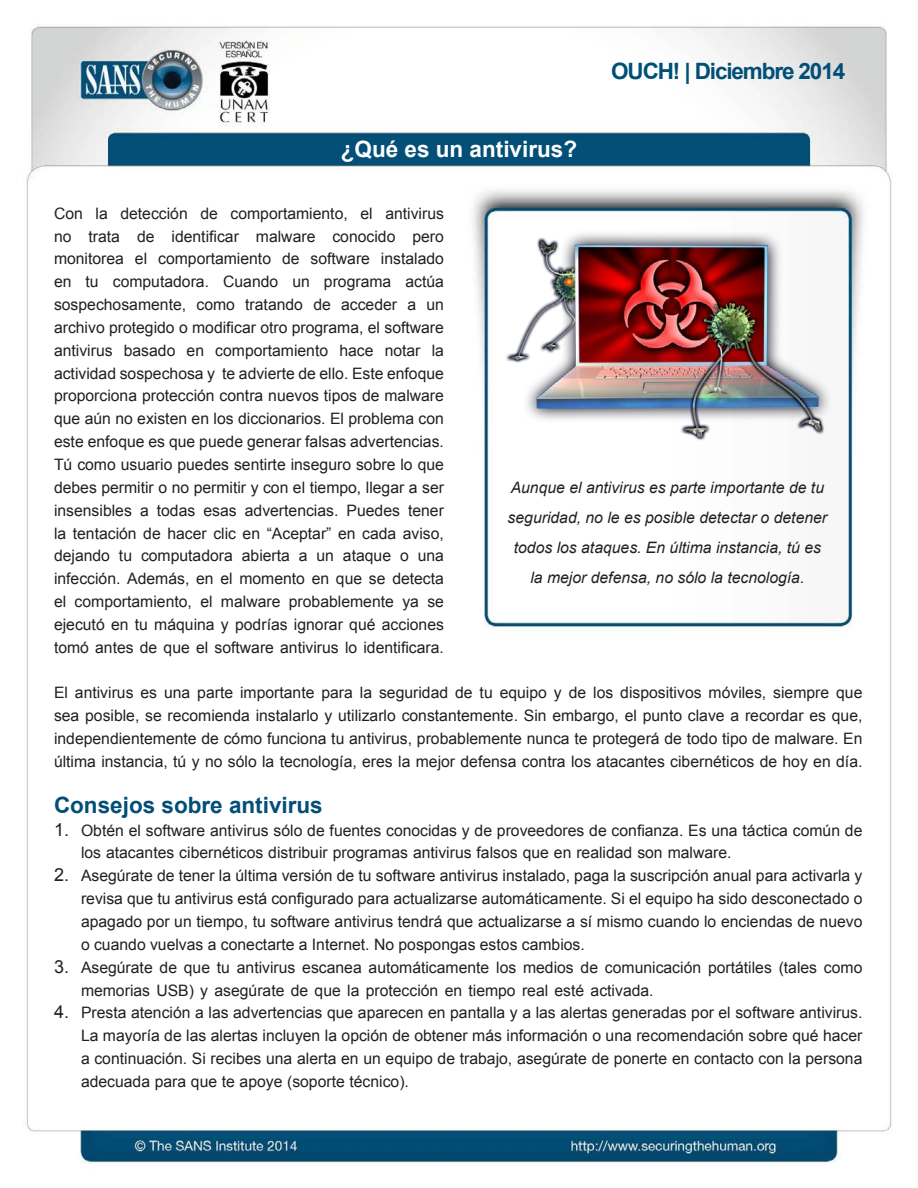
<style>
.page{position:relative;width:918px;height:1188px;background:#fff}
.page>*{position:absolute;margin:0;border:0;box-sizing:border-box;transform-origin:0 0}
.MainText{font:700 22.5px "Arial";color:#024e77}
.t1{font:700 22.5px "Arial";letter-spacing:-.05em;color:#004f77}
.t2{font:700 22.5px "Arial";color:#fff}
.t3{font:18px "Arial";color:#231f20}
.MainText-2{font:15.75px/22.8px "Arial";color:#231f20;text-align:justify}
.t4{font:italic 15.75px/30px "Arial";color:#231f20;text-align:center}
</style>
<div class="page">
<img style="left:26px;top:25px;width:866px;height:1139px">
<img style="left:491px;top:204px;width:342px;height:256px">
<h1 class="t2" style="left:341px;top:134px;width:238px">¿Qué es un antivirus?</h1>
<p class="MainText-2" style="left:54px;top:202px;width:30px">Con</p>
<p class="MainText-2" style="left:96px;top:202px;width:14px">la</p>
<p class="MainText-2" style="left:120px;top:202px;width:69px">detección</p>
<p class="MainText-2" style="left:200px;top:202px;width:19px">de</p>
<p class="MainText-2" style="left:231px;top:202px;width:119px">comportamiento,</p>
<p class="MainText-2" style="left:360px;top:202px;width:14px">el</p>
<p class="MainText-2" style="left:385px;top:202px;width:60px">antivirus</p>
<p class="MainText-2" style="left:54px;top:225px;width:19px">no</p>
<p class="MainText-2" style="left:89px;top:225px;width:33px">trata</p>
<p class="MainText-2" style="left:137px;top:225px;width:19px">de</p>
<p class="MainText-2" style="left:172px;top:225px;width:69px">identificar</p>
<p class="MainText-2" style="left:256px;top:225px;width:61px">malware</p>
<p class="MainText-2" style="left:332px;top:225px;width:65px">conocido</p>
<p class="MainText-2" style="left:412px;top:225px;width:33px">pero</p>
<p class="MainText-2" style="left:54px;top:248px;width:72px">monitorea</p>
<p class="MainText-2" style="left:135px;top:248px;width:14px">el</p>
<p class="MainText-2" style="left:158px;top:248px;width:114px">comportamiento</p>
<p class="MainText-2" style="left:282px;top:248px;width:19px">de</p>
<p class="MainText-2" style="left:311px;top:248px;width:61px">software</p>
<p class="MainText-2" style="left:381px;top:248px;width:65px">instalado</p>
<p class="MainText-2" style="left:54px;top:271px;width:19px">en</p>
<p class="MainText-2" style="left:86px;top:271px;width:15px">tu</p>
<p class="MainText-2" style="left:113px;top:271px;width:98px">computadora.</p>
<p class="MainText-2" style="left:223px;top:271px;width:57px">Cuando</p>
<p class="MainText-2" style="left:292px;top:271px;width:19px">un</p>
<p class="MainText-2" style="left:324px;top:271px;width:69px">programa</p>
<p class="MainText-2" style="left:405px;top:271px;width:40px">actúa</p>
<h1 class="t1" style="left:611px;top:56px;width:236px">OUCH! | Diciembre 2014</h1>
<p class="MainText-2" style="left:54px;top:293px;width:134px">sospechosamente,</p>
<p class="MainText-2" style="left:54px;top:316px;width:391px">archivo protegido o modificar otro programa, el software</p>
<p class="MainText-2" style="left:432px;top:339px;width:14px">la</p>
<p class="MainText-2" style="left:245px;top:293px;width:59px">tratando</p>
<p class="MainText-2" style="left:313px;top:293px;width:19px">de</p>
<p class="MainText-2" style="left:341px;top:293px;width:58px">acceder</p>
<p class="MainText-2" style="left:196px;top:293px;width:40px">como</p>
<p class="MainText-2" style="left:407px;top:293px;width:10px">a</p>
<p class="MainText-2" style="left:426px;top:293px;width:19px">un</p>
<p class="MainText-2" style="left:54px;top:339px;width:60px">antivirus</p>
<p class="MainText-2" style="left:54px;top:362px;width:391px">actividad sospechosa y te advierte de ello. Este enfoque</p>
<p class="MainText-2" style="left:54px;top:385px;width:391px">proporciona protección contra nuevos tipos de malware</p>
<p class="MainText-2" style="left:54px;top:408px;width:391px">que aún no existen en los diccionarios. El problema con</p>
<p class="MainText-2" style="left:54px;top:430px;width:391px">este enfoque es que puede generar falsas advertencias.</p>
<p class="MainText-2" style="left:54px;top:453px;width:391px">Tú como usuario puedes sentirte inseguro sobre lo que</p>
<p class="MainText-2" style="left:54px;top:476px;width:392px">debes permitir o no permitir y con el tiempo, llegar a ser</p>
<p class="MainText-2" style="left:408px;top:499px;width:37px">tener</p>
<p class="MainText-2" style="left:124px;top:339px;width:53px">basado</p>
<p class="MainText-2" style="left:215px;top:339px;width:114px">comportamiento</p>
<p class="MainText-2" style="left:339px;top:339px;width:36px">hace</p>
<p class="MainText-2" style="left:385px;top:339px;width:37px">notar</p>
<p class="MainText-2" style="left:187px;top:339px;width:19px">en</p>
<p class="t4" style="left:508px;top:473px;width:321px">Aunque el antivirus es parte importante de tu seguridad, no le es posible detectar o detener todos los ataques. En última instancia tú, es la mejor defensa, no sólo la tecnología.</p>
<p class="MainText-2" style="left:54px;top:499px;width:79px">insensibles</p>
<p class="MainText-2" style="left:54px;top:522px;width:391px">la tentación de hacer clic en “Aceptar” en cada aviso,</p>
<p class="MainText-2" style="left:418px;top:545px;width:28px">una</p>
<p class="MainText-2" style="left:157px;top:499px;width:40px">todas</p>
<p class="MainText-2" style="left:245px;top:499px;width:95px">advertencias.</p>
<p class="MainText-2" style="left:347px;top:499px;width:55px">Puedes</p>
<p class="MainText-2" style="left:140px;top:499px;width:10px">a</p>
<p class="MainText-2" style="left:203px;top:499px;width:35px">esas</p>
<p class="MainText-2" style="left:54px;top:545px;width:58px">dejando</p>
<p class="MainText-2" style="left:54px;top:567px;width:391px">infección. Además, en el momento en que se detecta</p>
<p class="MainText-2" style="left:427px;top:590px;width:18px">se</p>
<p class="MainText-2" style="left:141px;top:545px;width:93px">computadora</p>
<p class="MainText-2" style="left:242px;top:545px;width:50px">abierta</p>
<p class="MainText-2" style="left:119px;top:545px;width:15px">tu</p>
<p class="MainText-2" style="left:343px;top:545px;width:50px">ataque</p>
<p class="MainText-2" style="left:299px;top:545px;width:10px">a</p>
<p class="MainText-2" style="left:317px;top:545px;width:19px">un</p>
<p class="MainText-2" style="left:400px;top:545px;width:10px">o</p>
<p class="MainText-2" style="left:54px;top:590px;width:391px;text-align:left">el<br>ejecutó en tu máquina y podrías ignorar qué acciones tomó antes de que el software antivirus lo identificara.</p>
<p class="MainText-2" style="left:54px;top:682px;width:810px">El antivirus es una parte importante para la seguridad de tu equipo y de los dispositivos móviles, siempre que sea posible, se recomienda instalarlo y utilizarlo constantemente. Sin embargo, el punto clave a recordar es que, independientemente de cómo funciona tu antivirus, probablemente nunca te protegerá de todo tipo de malware. En última instancia, tú y no sólo la tecnología, eres la mejor defensa contra los atacantes cibernéticos de hoy en día.</p>
<p class="MainText" style="left:54px;top:790px;width:270px">Consejos sobre antivirus</p>
<p class="MainText-2" style="left:81px;top:819px;width:783px">Obtén el software antivirus sólo de fuentes conocidas y de proveedores de confianza. Es una táctica común de</p>
<p class="MainText-2" style="left:75px;top:590px;width:119px">comportamiento,</p>
<p class="MainText-2" style="left:200px;top:590px;width:14px">el</p>
<p class="MainText-2" style="left:221px;top:590px;width:61px">malware</p>
<p class="MainText-2" style="left:289px;top:590px;width:107px">probablemente</p>
<p class="MainText-2" style="left:402px;top:590px;width:18px">ya</p>
<p class="t3" style="left:54px;top:817px;width:17px">1.</p>
<p class="t3" style="left:54px;top:863px;width:17px">2.</p>
<p class="t3" style="left:54px;top:955px;width:17px">3.</p>
<p class="t3" style="left:54px;top:1000px;width:17px">4.</p>
<p class="MainText-2" style="left:81px;top:842px;width:652px">los atacantes cibernéticos distribuir programas antivirus falsos que en realidad son malware.</p>
<p class="MainText-2" style="left:81px;top:865px;width:783px">Asegúrate de tener la última versión de tu software antivirus instalado, paga la suscripción anual para activarla y</p>
<p class="MainText-2" style="left:81px;top:887px;width:783px">revisa que tu antivirus está configurado para actualizarse automáticamente. Si el equipo ha sido desconectado o apagado por un tiempo tu, software antivirus tendrá que actualizarse a sí mismo cuando lo enciendas de nuevo o cuando vuelvas a conectarte a Internet. No pospongas estos cambios.</p>
<p class="MainText-2" style="left:81px;top:956px;width:783px">Asegúrate de que tu antivirus escanea automáticamente los medios de comunicación portátiles (tales como</p>
<p class="MainText-2" style="left:81px;top:979px;width:574px">memorias USB) y asegúrate de que la protección en tiempo real esté activada.</p>
<p class="MainText-2" style="left:81px;top:1002px;width:783px">Presta atención a las advertencias que aparecen en pantalla ay las alertas generadas por el software antivirus.</p>
<p class="MainText-2" style="left:81px;top:1024px;width:783px">La mayoría de las alertas incluyen la opción de obtener más información o una recomendación sobre qué hacer a continuación. Si recibes una alerta en un equipo de trabajo, asegúrate de ponerte en contacto con la persona adecuada para que te apoye (soporte técnico .(</p>
</div>
